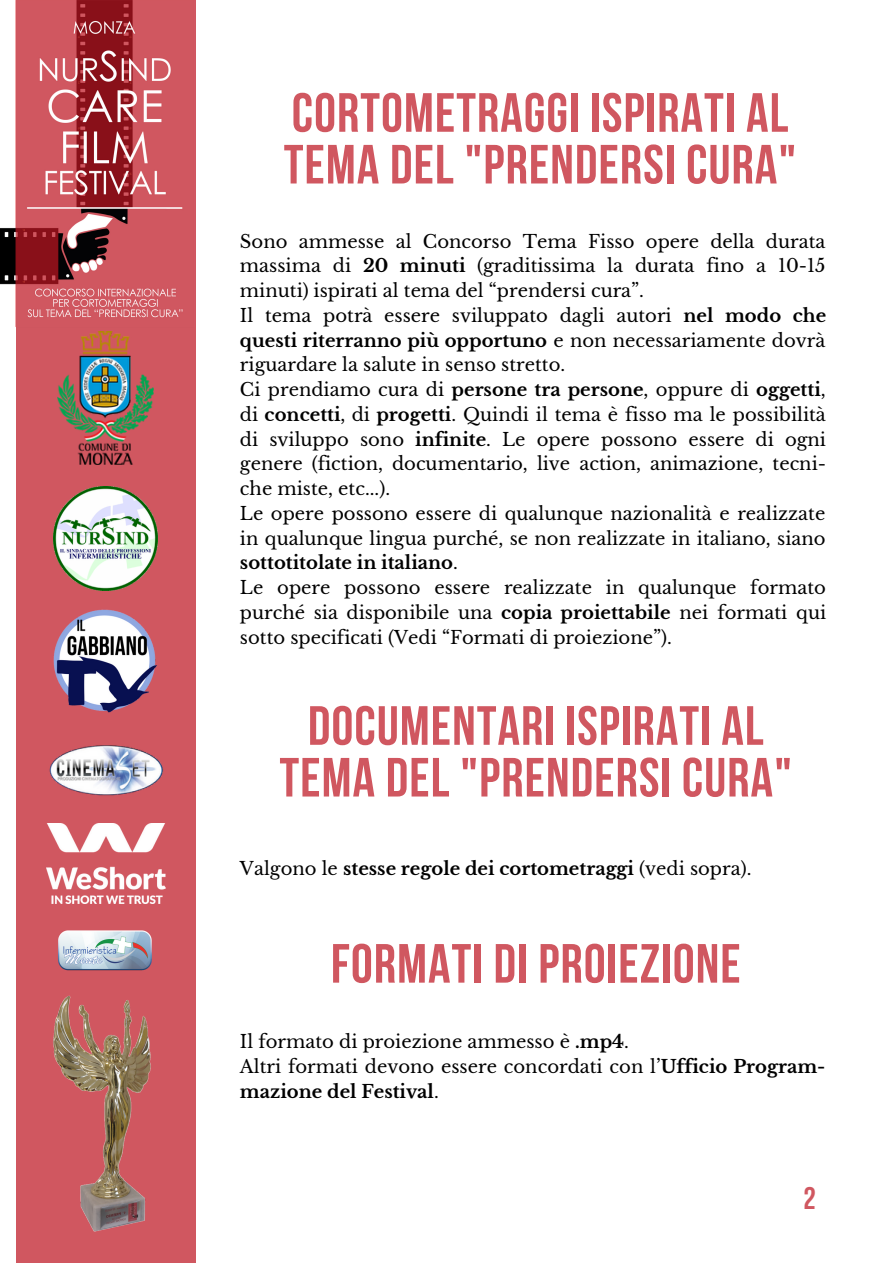
<style>
.page{position:relative;width:893px;height:1264px;background:#fff}
.page>*{position:absolute;margin:0;border:0;box-sizing:border-box;transform-origin:0 0}
.t1{font:700 55.05px/51.8px "Bebas Neue";letter-spacing:.02em;color:#d05760}
.t2{font:700 31.2px "Bebas Neue";color:#d05760}
.t3{font:18px/24.8px "Libre Baskerville";color:#000}
.t4{font:700 18px "Libre Baskerville";color:#000}
.s1{font-weight:700}
.s2{font-weight:400}
</style>
<div class="page">
<div style="left:16px;top:0;width:179px;height:1262px;background:#d05760"></div>
<img style="left:0;top:0;width:196px;height:331px">
<img style="left:53px;top:609px;width:104px;height:104px">
<img style="left:53px;top:995px;width:98px;height:237px">
<img style="left:54px;top:487px;width:103px;height:103px">
<img style="left:58px;top:331px;width:95px;height:133px">
<img style="left:49px;top:745px;width:114px;height:51px">
<img style="left:58px;top:930px;width:94px;height:41px">
<img style="left:46px;top:823px;width:119px;height:81px">
<h1 class="t1" style="left:284px;top:92px;width:514px">CORTOMETRAGGI ISPIRATI AL<br>TEMA DEL "PRENDERSI CURA"</h1>
<p class="t3" style="left:240px;top:229px;width:587px">Sono ammesse al Concorso Tema Fisso opere della durata massima di <span class="s1">20 minuti</span> (graditissima la durata fino a 10-15 minuti) ispirati al tema del “prendersi cura”.<br>Il tema potrà essere sviluppato dagli autori <span class="s1">nel modo che questi riterranno più opportuno</span> e non necessariamente dovrà riguardare la salute in senso stretto.<br>Ci prendiamo cura di <span class="s1">persone tra persone</span>, oppure di <span class="s1">oggetti</span>, di <span class="s1">concetti</span>, di <span class="s1">progetti</span>. Quindi il tema è fisso ma le possibilità di sviluppo sono <span class="s1">infinite</span>. Le opere possono essere di ogni genere (fiction, documentario, live action, animazione, tecni&shy;che miste, etc...).<br>Le opere possono essere di qualunque nazionalità e realizzate in qualunque lingua purché, se non realizzate in italiano, siano <span class="s1">sottotitolate in italiano</span>.<br>Le opere possono essere realizzate in qualunque formato purché sia disponibile una <span class="s1">copia proiettabile</span> nei formati qui sotto specificati (Vedi “Formati di proiezione”).</p>
<h1 class="t1" style="left:279px;top:705px;width:514px;text-align:center">DOCUMENTARI ISPIRATI AL<br>TEMA DEL "PRENDERSI CURA"</h1>
<p class="t4" style="left:240px;top:857px;width:513px"><span class="s2">Valgono le</span> stesse regole dei cortometraggi <span class="s2">(vedi sopra).</span></p>
<h1 class="t1" style="left:331px;top:943px;width:411px">FORMATI DI PROIEZIONE</h1>
<p class="t3" style="left:240px;top:1029px;width:587px">Il formato di proiezione ammesso è <span class="s1">.mp4</span>.<br>Altri formati devono essere concordati con l’<span class="s1">Ufficio Program&shy;mazione del Festival</span>.</p>
<h2 class="t2" style="left:803px;top:1185px;width:14px">2</h2>
</div>
